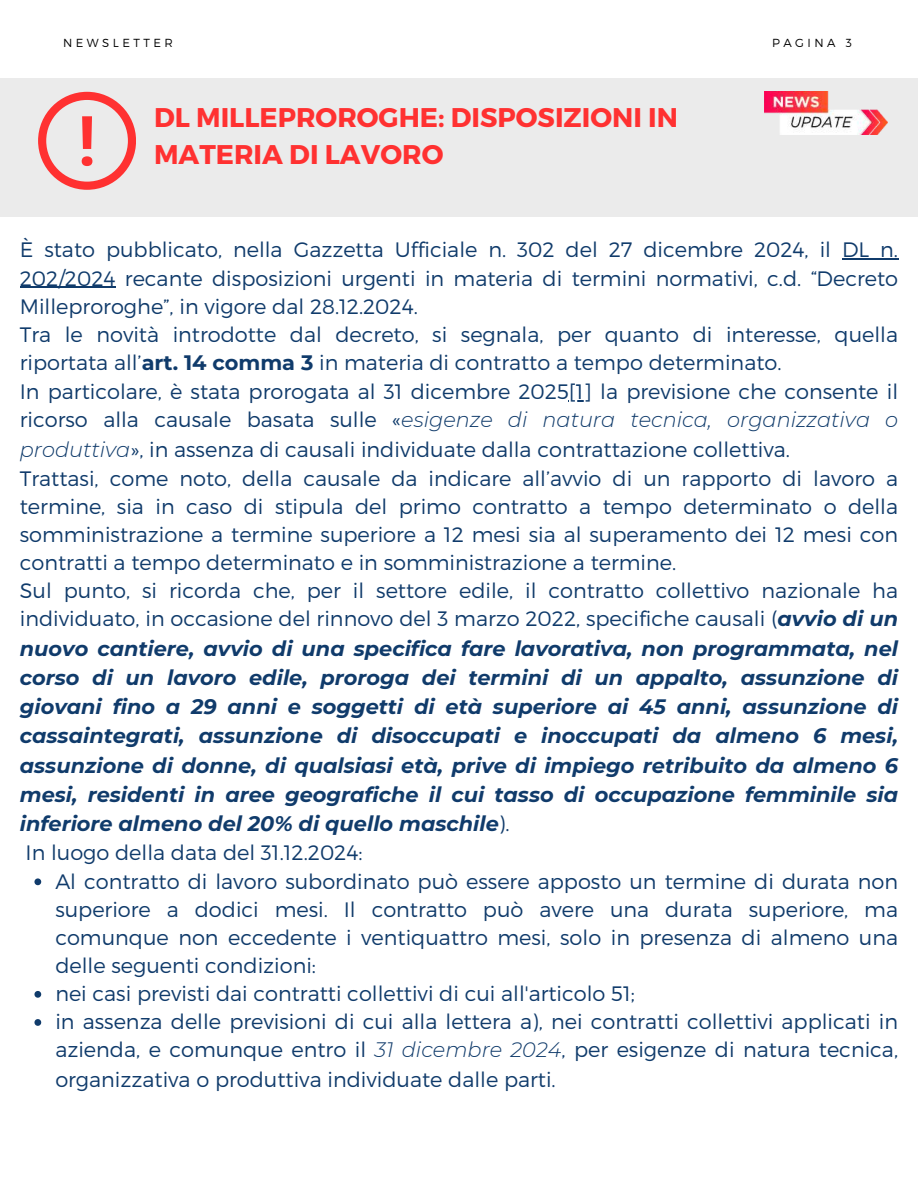
<style>
.page{position:relative;width:918px;height:1188px;background:#fff}
.page>*{position:absolute;margin:0;border:0;box-sizing:border-box;transform-origin:0 0}
.t1{font:700 27px/37.2px "Montserrat";color:#ff3131}
.t2{font:300 20.85px/28.7px "Montserrat";color:#103b6b}
.t3{font:300 11.7px "Montserrat";letter-spacing:.3em;color:#000}
.s1{font-weight:700}
.s2{font-style:italic}
.s3{font-weight:700;font-style:italic}
</style>
<div class="page">
<div style="left:0;top:79px;width:918px;height:138px;background:#ebebeb"></div>
<svg style="left:38px;top:92px;width:98px;height:98px"></svg>
<img style="left:765px;top:92px;width:123px;height:43px">
<hr style="left:842px;top:259px;width:56px;height:1px;background:#103b6b">
<hr style="left:20px;top:287px;width:96px;height:1px;background:#103b6b">
<svg style="left:34px;top:878px;width:7px;height:7px"></svg>
<svg style="left:34px;top:991px;width:7px;height:7px"></svg>
<svg style="left:34px;top:1019px;width:7px;height:7px"></svg>
<p class="t3" style="left:63px;top:35px;width:111px">NEWSLETTER</p>
<p class="t3" style="left:772px;top:35px;width:81px">PAGINA 3</p>
<p class="t1" style="left:154px;top:97px;width:526px">DL MILLEPROROGHE: DISPOSIZIONI IN<br>MATERIA DI LAVORO</p>
<p class="t2" style="left:20px;top:235px;width:880px">È stato pubblicato, nella Gazzetta Ufficiale n. 302 del 27 dicembre 2024, il DL n.<br>202/2024 recante disposizioni urgenti in materia di termini normativi, c.d. “Decreto Milleproroghe”, in vigore dal 28.12.2024.<br>Tra le novità introdotte dal decreto, si segnala, per quanto di interesse, quella riportata all’<span class="s1">art. 14 comma 3</span> in materia di contratto a tempo determinato.<br>In particolare, è stata prorogata al 31 dicembre 2025[1] la previsione che consente il ricorso alla causale basata sulle «<span class="s2">esigenze di natura tecnica, organizzativa o produttiva</span>», in assenza di causali individuate dalla contrattazione collettiva.<br>Trattasi, come noto, della causale da indicare all’avvio di un rapporto di lavoro a termine, sia in caso di stipula del primo contratto a tempo determinato o della somministrazione a termine superiore a 12 mesi sia al superamento dei 12 mesi con contratti a tempo determinato e in somministrazione a termine.<br>Sul punto, si ricorda che, per il settore edile, il contratto collettivo nazionale ha individuato, in occasione del rinnovo del 3 marzo 2022, specifiche causali (<span class="s3">avvio di un nuovo cantiere, avvio di una specifica fare lavorativa, non programmata, nel corso di un lavoro edile, proroga dei termini di un appalto, assunzione di giovani fino a 29 anni e soggetti di età superiore ai 45 anni, assunzione di cassaintegrati, assunzione di disoccupati e inoccupati da almeno 6 mesi, assunzione di donne, di qualsiasi età, prive di impiego retribuito da almeno 6 mesi, residenti in aree geografiche il cui tasso di occupazione femminile sia inferiore almeno del 20% di quello maschile</span>).<br>In luogo della data del 31.12.2024:</p>
<p class="t2" style="left:55px;top:866px;width:844px">Al contratto di lavoro subordinato può essere apposto un termine di durata non superiore a dodici mesi. Il contratto può avere una durata superiore, ma comunque non eccedente i ventiquattro mesi, solo in presenza di almeno una delle seguenti condizioni:<br>nei casi previsti dai contratti collettivi di cui all'articolo 51;<br>in assenza delle previsioni di cui alla lettera a), nei contratti collettivi applicati in azienda, e comunque entro il <span class="s2">31 dicembre 2024</span>, per esigenze di natura tecnica, organizzativa o produttiva individuate dalle parti.</p>
</div>
